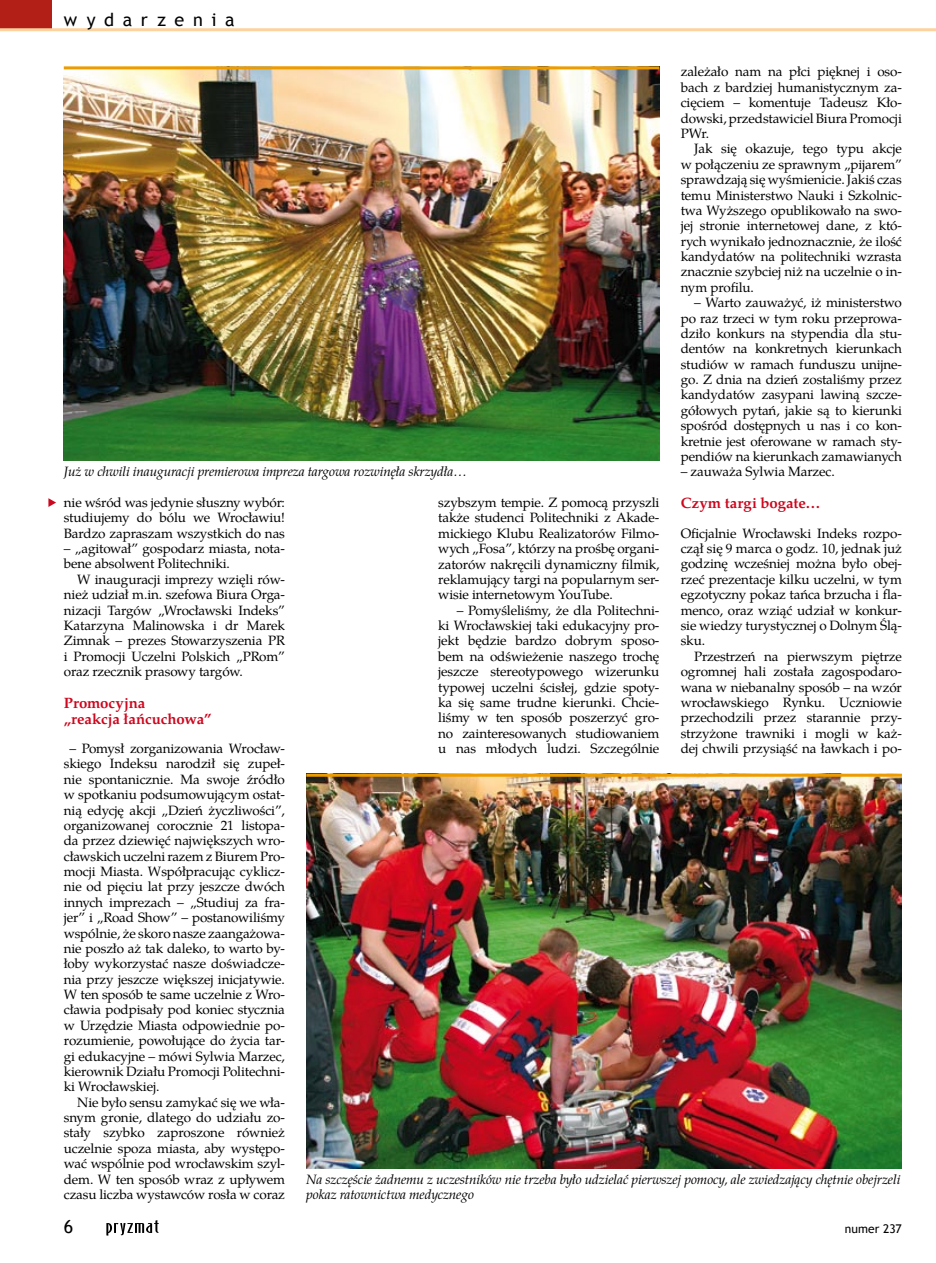
<style>
.page{position:relative;width:936px;height:1263px;background:#fff}
.page>*{position:absolute;margin:0;border:0;box-sizing:border-box;transform-origin:0 0}
.t1{font:18px "Trebuchet MS";letter-spacing:.485em;color:#000}
.t2{font:700 15px/16.5px "Te X Gyre Pagella";color:#cd071e}
.t3{font:13.5px/15.5px "Te X Gyre Pagella";letter-spacing:-.01em;color:#000;text-align:justify}
.t4{font:italic 13.5px/15.5px "Te X Gyre Pagella";letter-spacing:-.01em;color:#000}
.t5{font:12px "Trebuchet MS";letter-spacing:.005em;color:#000}
</style>
<div class="page">
<img style="left:64px;top:69px;width:595px;height:392px">
<img style="left:306px;top:777px;width:595px;height:391px">
<hr style="left:64px;top:66px;width:595px;height:3px;background:#ec9c00">
<hr style="left:306px;top:774px;width:595px;height:3px;background:#ec9c00">
<svg style="left:48px;top:498px;width:8px;height:9px"></svg>
<div style="left:0;top:0;width:51px;height:30px;background:#b11f17"></div>
<hr style="left:0;top:28px;width:935px;height:3px;background:#fcd29f">
<svg style="left:106px;top:1220px;width:53px;height:16px"></svg>
<h1 class="t1" style="left:64px;top:9px;width:172px">wydarzenia</h1>
<p class="t3" style="left:680px;top:63px;width:223px">zależało nam na płci pięknej i oso&shy;bach z bardziej humanistycznym za&shy;cięciem – komentuje Tadeusz Kło&shy;dowski, przedstawiciel Biura Promocji PWr.</p>
<p class="t3" style="left:680px;top:140px;width:223px;text-indent:14px">Jak się okazuje, tego typu akcje w połączeniu ze sprawnym „pijarem” sprawdzają się wyśmienicie. Jakiś czas temu Ministerstwo Nauki i Szkolnic&shy;twa Wyższego opublikowało na swo&shy;jej stronie internetowej dane, z któ&shy;rych wynikało jednoznacznie, że ilość kandydatów na politechniki wzrasta znacznie szybciej niż na uczelnie o in&shy;nym profilu.</p>
<p class="t3" style="left:680px;top:294px;width:223px;text-indent:14px">– Warto zauważyć, iż ministerstwo po raz trzeci w tym roku przeprowa&shy;dziło konkurs na stypendia dla stu&shy;dentów na konkretnych kierunkach studiów w ramach funduszu unijne&shy;go. Z dnia na dzień zostaliśmy przez kandydatów zasypani lawiną szcze&shy;gółowych pytań, jakie są to kierunki spośród dostępnych u nas i co kon&shy;kretnie jest oferowane w ramach sty&shy;pendiów na kierunkach zamawianych</p>
<p class="t3" style="left:680px;top:463px;width:155px">– zauważa Sylwia Marzec.</p>
<p class="t2" style="left:680px;top:493px;width:141px">Czym targi bogate…</p>
<p class="t3" style="left:680px;top:524px;width:223px">Oficjalnie Wrocławski Indeks rozpo&shy;czął się 9 marca o godz. 10, jednak już godzinę wcześniej można było obej&shy;rzeć prezentacje kilku uczelni, w tym egzotyczny pokaz tańca brzucha i fla&shy;menco, oraz wziąć udział w konkur&shy;sie wiedzy turystycznej o Dolnym Ślą&shy;sku.</p>
<p class="t3" style="left:680px;top:647px;width:223px;text-indent:14px">Przestrzeń na pierwszym piętrze ogromnej hali została zagospodaro&shy;wana w niebanalny sposób – na wzór wrocławskiego Rynku. Uczniowie przechodzili przez starannie przy&shy;strzyżone trawniki i mogli w każ&shy;dej chwili przysiąść na ławkach i po-</p>
<p class="t4" style="left:64px;top:463px;width:404px">Już w chwili inauguracji premierowa impreza targowa rozwinęła skrzydła…</p>
<p class="t3" style="left:64px;top:494px;width:223px">nie wśród was jedynie słuszny wybór: studiujemy do bólu we Wrocławiu!<br>Bardzo zapraszam wszystkich do nas</p>
<p class="t3" style="left:64px;top:540px;width:223px">– „agitował” gospodarz miasta, nota&shy;bene absolwent Politechniki.</p>
<p class="t3" style="left:64px;top:571px;width:223px;text-indent:14px">W inauguracji imprezy wzięli rów&shy;nież udział m.in. szefowa Biura Orga&shy;nizacji Targów „Wrocławski Indeks” Katarzyna Malinowska i dr Marek Zimnak – prezes Stowarzyszenia PR i Promocji Uczelni Polskich „PRom” oraz rzecznik prasowy targów.</p>
<p class="t2" style="left:64px;top:693px;width:149px">Promocyjna<br>„reakcja łańcuchowa”</p>
<p class="t3" style="left:64px;top:740px;width:223px;text-indent:6px">– Pomysł zorganizowania Wrocław&shy;skiego Indeksu narodził się zupeł&shy;nie spontanicznie. Ma swoje źródło w spotkaniu podsumowującym ostat&shy;nią edycję akcji „Dzień życzliwości”, organizowanej corocznie 21 listopa&shy;da przez dziewięć największych wro&shy;cławskich uczelni razem z Biurem Pro&shy;mocji Miasta. Współpracując cyklicz&shy;nie od pięciu lat przy jeszcze dwóch innych imprezach – „Studiuj za fra&shy;jer” i „Road Show” – postanowiliśmy wspólnie, że skoro nasze zaangażowa&shy;nie poszło aż tak daleko, to warto by&shy;łoby wykorzystać nasze doświadcze&shy;nia przy jeszcze większej inicjatywie.<br>W ten sposób te same uczelnie z Wro&shy;cławia podpisały pod koniec stycznia w Urzędzie Miasta odpowiednie po&shy;rozumienie, powołujące do życia tar&shy;gi edukacyjne – mówi Sylwia Marzec, kierownik Działu Promocji Politechni&shy;ki Wrocławskiej.</p>
<p class="t3" style="left:64px;top:1093px;width:223px;text-indent:14px">Nie było sensu zamykać się we wła&shy;snym gronie, dlatego do udziału zo&shy;stały szybko zaproszone również uczelnie spoza miasta, aby występo&shy;wać wspólnie pod wrocławskim szyl&shy;dem. W ten sposób wraz z upływem czasu liczba wystawców rosła w coraz</p>
<p class="t3" style="left:438px;top:494px;width:223px">szybszym tempie. Z pomocą przyszli także studenci Politechniki z Akade&shy;mickiego Klubu Realizatorów Filmo&shy;wych „Fosa”, którzy na prośbę organi&shy;zatorów nakręcili dynamiczny filmik, reklamujący targi na popularnym ser&shy;wisie internetowym YouTube.</p>
<p class="t3" style="left:438px;top:601px;width:223px;text-indent:18px">– Pomyśleliśmy, że dla Politechni&shy;ki Wrocławskiej taki edukacyjny pro&shy;jekt będzie bardzo dobrym sposo&shy;bem na odświeżenie naszego trochę jeszcze stereotypowego wizerunku typowej uczelni ścisłej, gdzie spoty&shy;ka się same trudne kierunki. Chcie&shy;liśmy w ten sposób poszerzyć gro&shy;no zainteresowanych studiowaniem u nas młodych ludzi. Szczególnie</p>
<p class="t4" style="left:306px;top:1170px;width:595px">Na szczęście żadnemu z uczestników nie trzeba było udzielać pierwszej pomocy, ale zwiedzający chętnie obejrzeli pokaz ratownictwa medycznego</p>
<p class="t5" style="left:844px;top:1221px;width:58px">numer 237</p>
<h1 class="t1" style="left:64px;top:1216px;width:11px">6</h1>
</div>
